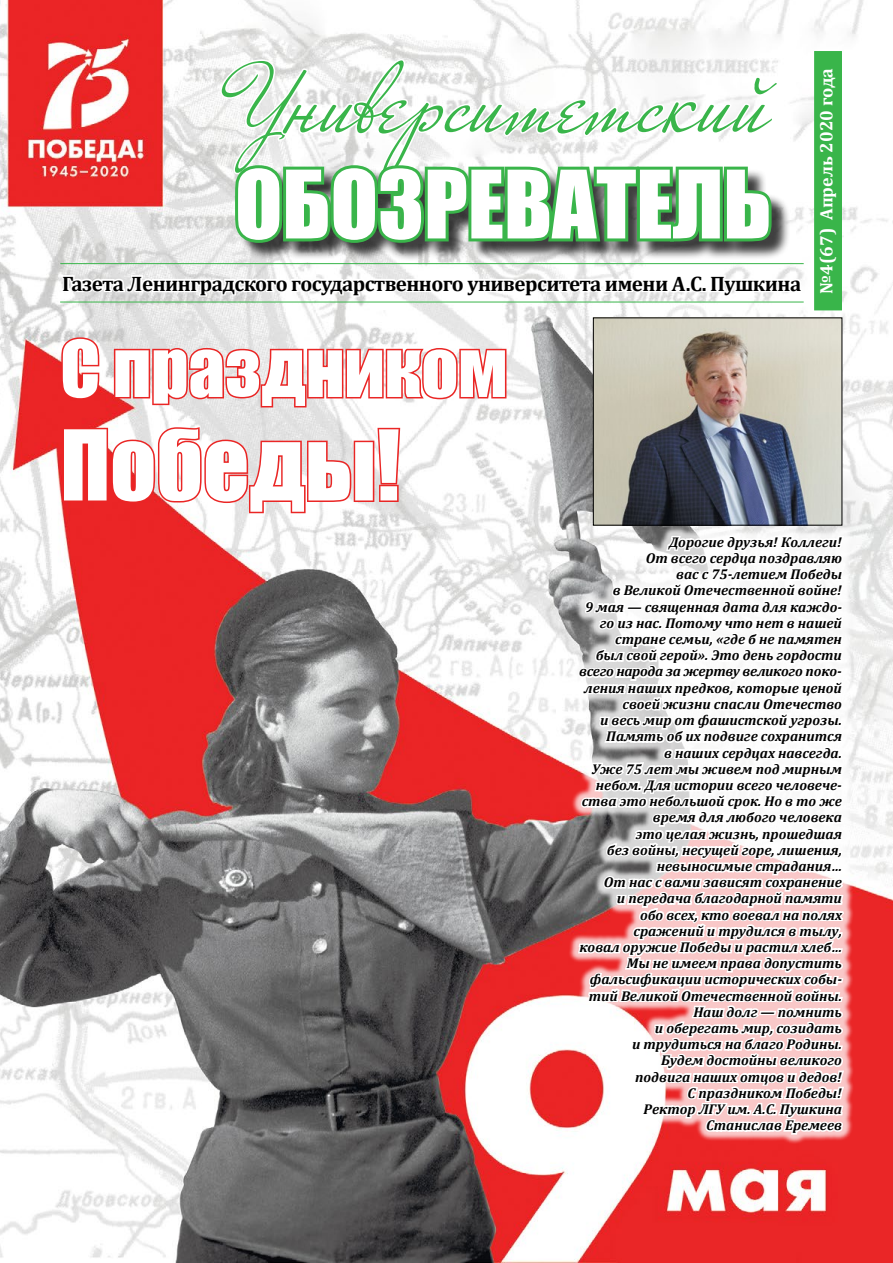
<style>
.page{position:relative;width:893px;height:1263px;background:#fff}
.page>*{position:absolute;margin:0;border:0;box-sizing:border-box;transform-origin:0 0}
.t1{font:126px "Nicolettascript";color:#39b54a;scale:.87 1}
.t2{font:90px "Impact";color:#fff}
.t3{font:87px "Impact";color:#fff}
.t4{font:72px "Impact";color:#fff}
.t5{font:700 21px "Cambria";letter-spacing:-.025em;color:#000}
.t6{font:700 18px "Cambria";color:#fff}
.t7{font:italic 700 14.25px/16.2px "Cambria";color:#000;text-align:right}
.s1{font-size:96px}
</style>
<div class="page">
<img style="left:0;top:0;width:893px;height:1263px">
<div style="left:815px;top:52px;width:26px;height:258px;background:#39b54a"></div>
<div style="left:814px;top:51px;width:28px;height:259px;border:2px solid #39b54a"></div>
<hr style="left:60px;top:302px;width:744px;height:1px;background:#39b54a">
<hr style="left:60px;top:263px;width:744px;height:1px;background:#39b54a">
<div style="left:238px;top:167px;width:552px;height:95px;background:#000;opacity:.75"></div>
<svg style="left:218px;top:57px;width:562px;height:190px"></svg>
<svg style="left:60px;top:273px;width:744px;height:25px"></svg>
<img style="left:595px;top:320px;width:245px;height:172px">
<div style="left:568px;top:525px;width:286px;height:619px;background:#fff;opacity:.75"></div>
<svg style="left:576px;top:492px;width:270px;height:664px"></svg>
<svg style="left:60px;top:336px;width:41px;height:65px"></svg>
<svg style="left:112px;top:332px;width:396px;height:77px"></svg>
<svg style="left:61px;top:425px;width:341px;height:90px"></svg>
<h1 class="t1" style="left:238px;top:25px;width:611px"><span class="s1">У</span>ниверситетский</h1>
<h3 class="t3" style="left:235px;top:137px;width:538px">ОБОЗРЕВАТЕЛЬ</h3>
<h3 class="t5" style="left:62px;top:269px;width:740px">Газета Ленинградского государственного университета имени А.С. Пушкина</h3>
<h3 class="t4" style="left:60px;top:313px;width:449px">С праздником</h3>
<h2 class="t2" style="left:60px;top:395px;width:341px">Победы!</h2>
<p class="t6" style="left:813px;top:293px;width:227px;rotate:-90deg">№4(67) Апрель 2020 года</p>
<p class="t7" style="left:579px;top:533px;width:264px">Дорогие друзья! Коллеги!<br>От всего сердца поздравляю<br>вас с 75-летием Победы<br>в Великой Отечественной войне!<br>9 мая — священная дата для каждо&shy;го из нас. Потому что нет в нашей стране семьи, «где б не памятен<br>был свой герой». Это день гордости всего народа за жертву великого поко&shy;ления наших предков, которые ценой своей жизни спасли Отечество<br>и весь мир от фашистской угрозы.<br>Память об их подвиге сохранится<br>в наших сердцах навсегда.<br>Уже 75 лет мы живем под мирным небом. Для истории всего человече&shy;ства это небольшой срок. Но в то же время для любого человека<br>это целая жизнь, прошедшая<br>без войны, несущей горе, лишения, невыносимые страдания…<br>От нас с вами зависят сохранение<br>и передача благодарной памяти<br>обо всех, кто воевал на полях сражений и трудился в тылу,<br>ковал оружие Победы и растил хлеб…<br>Мы не имеем права допустить фальсификации исторических собы&shy;тий Великой Отечественной войны.<br>Наш долг — помнить<br>и оберегать мир, созидать<br>и трудиться на благо Родины.<br>Будем достойны великого<br>подвига наших отцов и дедов!<br>С праздником Победы!<br>Ректор ЛГУ им. А.С. Пушкина<br>Станислав Еремеев</p>
</div>
